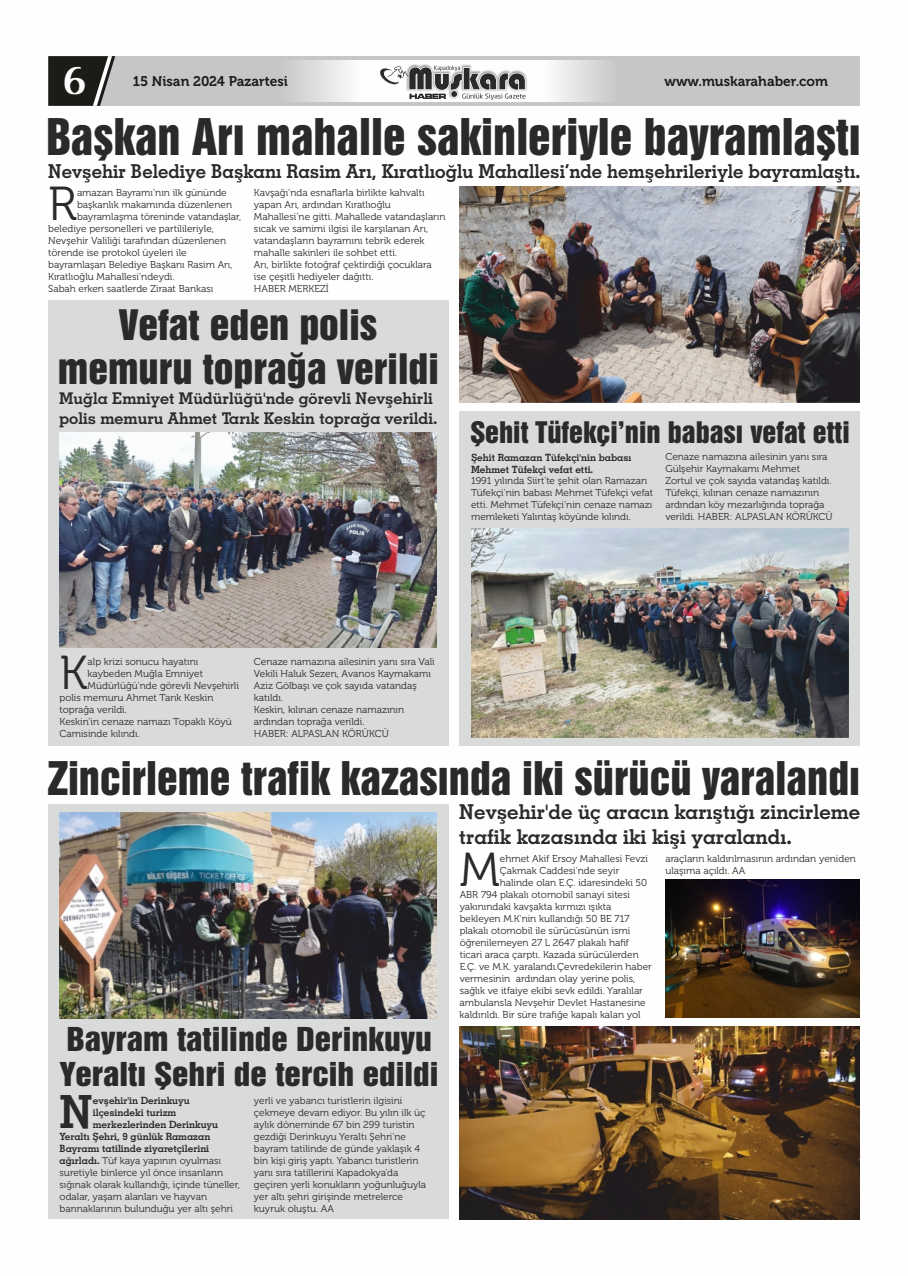
<style>
.page{position:relative;width:908px;height:1276px;background:#fff}
.page>*{position:absolute;margin:0;border:0;box-sizing:border-box;transform-origin:0 0}
.t1{font:47.5px "Museo 300";color:#2b2a29}
.t2{font:46.1px "Swiss 921 BT";color:#2b2a29}
.t3{font:45.8px "Geometric Slabserif 703 Bold BT";color:#2b2a29}
.t4{font:42.3px "Swiss 921 BT";color:#2b2a29}
.t5{font:700 40.3px "Optima";color:#fefefe}
.t6{font:38.3px/44.2px "Swiss 921 BT";color:#2b2a29;text-align:center;scale:1.05 1}
.t7{font:30px/34.7px "Swiss 921 BT";color:#2b2a29;scale:1.12 1}
.t8{font:27.1px "Swiss 921 BT";color:#2b2a29;scale:1.05 1}
.t9{font:20.5px/24.6px "Geometric Slabserif 703 Bold BT";color:#2b2a29}
.t10{font:19.2px "Geometric Slabserif 703 Bold BT";color:#2b2a29}
.t11{font:16.2px/19.4px "Geometric Slabserif 703 Bold BT";color:#2b2a29}
.t12{font:14px "Museo 700";color:#1c1b17}
.t13{font:10px/12px "Museo 300";color:#2b2a29}
.t14{font:10px/12px "Geometric Slabserif 703 Bold BT";color:#2b2a29}
.s1{font-family:"Geometric Slabserif 703 Bold BT"}
</style>
<div class="page">
<svg style="left:115px;top:56px;width:744px;height:50px;fill:#c5c6c6"></svg>
<svg style="left:48px;top:56px;width:67px;height:50px"></svg>
<img style="left:406px;top:64px;width:121px;height:36px">
<svg style="left:378px;top:66px;width:148px;height:36px"></svg>
<div style="left:48px;top:301px;width:400px;height:445px;background:#d9dada"></div>
<div style="left:459px;top:411px;width:400px;height:335px;background:#d9dada"></div>
<img style="left:459px;top:187px;width:400px;height:215px">
<img style="left:59px;top:432px;width:378px;height:215px">
<img style="left:471px;top:529px;width:377px;height:208px">
<img style="left:459px;top:1026px;width:400px;height:193px">
<img style="left:665px;top:880px;width:194px;height:137px">
<div style="left:48px;top:804px;width:400px;height:415px;background:#d9dada"></div>
<img style="left:59px;top:813px;width:378px;height:205px">
<h3 class="t5" style="left:62px;top:63px;width:26px">6</h3>
<h3 class="t12" style="left:133px;top:78px;width:153px">3 Haziran 200223 Cumart</h3>
<h3 class="t12" style="left:133px;top:75px;width:70px">15 Nisan 2</h3>
<h3 class="t12" style="left:217px;top:75px;width:87px">4 Pazartesiesi</h3>
<h3 class="t12" style="left:664px;top:78px;width:36px">www</h3>
<h3 class="t12" style="left:750px;top:75px;width:79px">ahaber..com</h3>
<h2 class="t2" style="left:46px;top:119px;width:815px">Başkan Arı mahalle sakinleriyle bayramlaştı</h2>
<p class="t13" style="left:77px;top:188px;width:151px">amazan Bayramı’nın ilk gününde</p>
<h3 class="t12" style="left:698px;top:75px;width:131px">.muskarahaber com</h3>
<h3 class="t12" style="left:664px;top:78px;width:88px">www.muskar</h3>
<h3 class="t10" style="left:48px;top:164px;width:813px">Nevşehir Belediye Başkanı Rasim Arı, Kıratlıoğlu Mahallesi’nde hemşehrileriyle bayramlaştı.</h3>
<h1 class="t1" style="left:48px;top:185px;width:30px">R</h1>
<p class="t13" style="left:254px;top:188px;width:193px">Kavşağı’nda esnaflarla birlikte kahvaltı yapan Arı, ardından Kıratlıoğlu Mahallesi’ne gitti. Mahallede vatandaşların sıcak ve samimi ilgisi ile karşılanan Arı, vatandaşların bayramını tebrik ederek mahalle sakinleri ile sohbet etti.<br>Arı, birlikte fotoğraf çektirdiği çocuklara ise çeşitli hediyeler dağıttı.<br>HABER MERKEZİ</p>
<p class="t13" style="left:77px;top:200px;width:156px">başkanlık makamında düzenlenen</p>
<p class="t13" style="left:77px;top:212px;width:166px">bayramlaşma töreninde vatandaşlar,</p>
<p class="t13" style="left:48px;top:224px;width:167px">belediye personelleri ve partilileriyle,</p>
<p class="t13" style="left:48px;top:236px;width:179px">Nevşehir Valiliği tarafından düzenlenen</p>
<p class="t13" style="left:48px;top:248px;width:140px">törende ise protokol üyeleri ile</p>
<p class="t13" style="left:48px;top:260px;width:186px">bayramlaşan Belediye Başkanı Rasim Arı,</p>
<p class="t13" style="left:48px;top:272px;width:128px">Kıratlıoğlu Mahallesi’ndeydi.</p>
<p class="t13" style="left:48px;top:284px;width:166px">Sabah erken saatlerde Ziraat Bankası</p>
<h3 class="t6" style="left:58px;top:308px;width:364px">Vefat eden polis memuru toprağa verildi</h3>
<h3 class="t11" style="left:59px;top:390px;width:380px">Muğla Emniyet Müdürlüğü'nde görevli Nevşehirli polis memuru Ahmet Tarık Keskin toprağa verildi.</h3>
<h3 class="t8" style="left:470px;top:422px;width:362px">Şehit Tüfekçi’nin babası vefat etti</h3>
<p class="t14" style="left:471px;top:452px;width:162px">Şehit Ramazan Tüfekçi'nin babası<br>Mehmet Tüfekçi vefat etti.</p>
<p class="t13" style="left:471px;top:476px;width:184px">1991 yılında Siirt'te şehit olan Ramazan Tüfekçi'nin babası Mehmet Tüfekçi vefat etti. Mehmet Tüfekçi’nin cenaze namazı memleketi Yalıntaş köyünde kılındı.</p>
<p class="t13" style="left:665px;top:452px;width:169px">Cenaze namazına ailesinin yanı sıra Gülşehir Kaymakamı Mehmet<br>Zortul ve çok sayıda vatandaş katıldı.<br>Tüfekçi, kılınan cenaze namazının ardından köy mezarlığında toprağa verildi. HABER: ALPASLAN KÖRÜKCÜ</p>
<h1 class="t1" style="left:60px;top:653px;width:30px">K</h1>
<p class="t13" style="left:88px;top:657px;width:112px">alp krizi sonucu hayatını</p>
<p class="t13" style="left:88px;top:669px;width:117px">kaybeden Muğla Emniyet</p>
<p class="t13" style="left:88px;top:681px;width:153px">Müdürlüğü'nde görevli Nevşehirli</p>
<p class="t13" style="left:60px;top:693px;width:155px">polis memuru Ahmet Tarık Keskin</p>
<p class="t13" style="left:60px;top:705px;width:69px">toprağa verildi.</p>
<p class="t13" style="left:60px;top:717px;width:174px">Keskin’in cenaze namazı Topaklı Köyü</p>
<p class="t13" style="left:60px;top:729px;width:82px">Camisinde kılındı.</p>
<p class="t13" style="left:254px;top:657px;width:182px">Cenaze namazına ailesinin yanı sıra Vali<br>Vekili Haluk Sezen, Avanos Kaymakamı<br>Aziz Gölbaşı ve çok sayıda vatandaş katıldı.<br>Keskin, kılınan cenaze namazının ardından toprağa verildi.<br>HABER: ALPASLAN KÖRÜKCÜ</p>
<h3 class="t4" style="left:48px;top:762px;width:813px">Zincirleme trafik kazasında iki sürücü yaralandı</h3>
<h3 class="t9" style="left:459px;top:801px;width:402px">Nevşehir'de üç aracın karıştığı zincirleme trafik kazasında iki kişi yaralandı.</h3>
<p class="t13" style="left:499px;top:853px;width:150px">ehmet Akif Ersoy Mahallesi Fevzi</p>
<h1 class="t1" style="left:459px;top:850px;width:42px">M</h1>
<p class="t13" style="left:665px;top:853px;width:192px">araçların kaldırılmasının ardından yeniden ulaşıma açıldı. AA</p>
<p class="t13" style="left:499px;top:865px;width:121px">Çakmak Caddesi'nde seyir</p>
<p class="t13" style="left:499px;top:877px;width:149px">halinde olan E.Ç. idaresindeki 50</p>
<p class="t13" style="left:459px;top:889px;width:172px">ABR 794 plakalı otomobil sanayi sitesi</p>
<p class="t13" style="left:459px;top:901px;width:153px">yakınındaki kavşakta kırmızı ışıkta</p>
<p class="t13" style="left:459px;top:913px;width:171px">bekleyen M.K'nin kullandığı 50 BE 717</p>
<p class="t13" style="left:459px;top:925px;width:172px">plakalı otomobil ile sürücüsünün ismi</p>
<p class="t13" style="left:459px;top:937px;width:171px">öğrenilemeyen 27 L 2647 plakalı hafif</p>
<p class="t13" style="left:459px;top:949px;width:180px">ticari araca çarptı. Kazada sürücülerden</p>
<p class="t13" style="left:459px;top:961px;width:194px">E.Ç. ve M.K. yaralandı.Çevredekilerin haber</p>
<p class="t13" style="left:459px;top:973px;width:177px">vermesinin ardından olay yerine polis,</p>
<p class="t13" style="left:459px;top:985px;width:185px">sağlık ve itfaiye ekibi sevk edildi. Yaralılar</p>
<p class="t13" style="left:459px;top:997px;width:187px">ambulansla Nevşehir Devlet Hastanesine</p>
<p class="t13" style="left:459px;top:1009px;width:182px">kaldırıldı. Bir süre trafiğe kapalı kalan yol</p>
<h3 class="t7" style="left:60px;top:1026px;width:339px">Bayram tatilinde Derinkuyu<br>Yeraltı Şehri de tercih edildi</h3>
<p class="t14" style="left:93px;top:1095px;width:98px">evşehir'in Derinkuyu</p>
<h3 class="t3" style="left:60px;top:1093px;width:35px">N</h3>
<p class="t13" style="left:254px;top:1095px;width:174px">yerli ve yabancı turistlerin ilgisini çekmeye devam ediyor. Bu yılın ilk üç aylık döneminde 67 bin 299 turistin gezdiği Derinkuyu Yeraltı Şehri'ne bayram tatilinde de günde yaklaşık 4 bin kişi giriş yaptı. Yabancı turistlerin yanı sıra tatillerini Kapadokya'da geçiren yerli konukların yoğunluğuyla yer altı şehri girişinde metrelerce kuyruk oluştu. AA</p>
<p class="t14" style="left:93px;top:1107px;width:85px">ilçesindeki turizm</p>
<p class="t14" style="left:93px;top:1119px;width:127px">merkezlerinden Derinkuyu</p>
<p class="t14" style="left:60px;top:1131px;width:152px">Yeraltı Şehri, 9 günlük Ramazan</p>
<p class="t14" style="left:60px;top:1143px;width:151px">Bayramı tatilinde ziyaretçilerini</p>
<p class="t13" style="left:60px;top:1155px;width:182px"><span class="s1">ağırladı.</span> Tüf kaya yapının oyulması suretiyle binlerce yıl önce insanların sığınak olarak kullandığı, içinde tüneller, odalar, yaşam alanları ve hayvan barınaklarının bulunduğu yer altı şehri</p>
</div>
